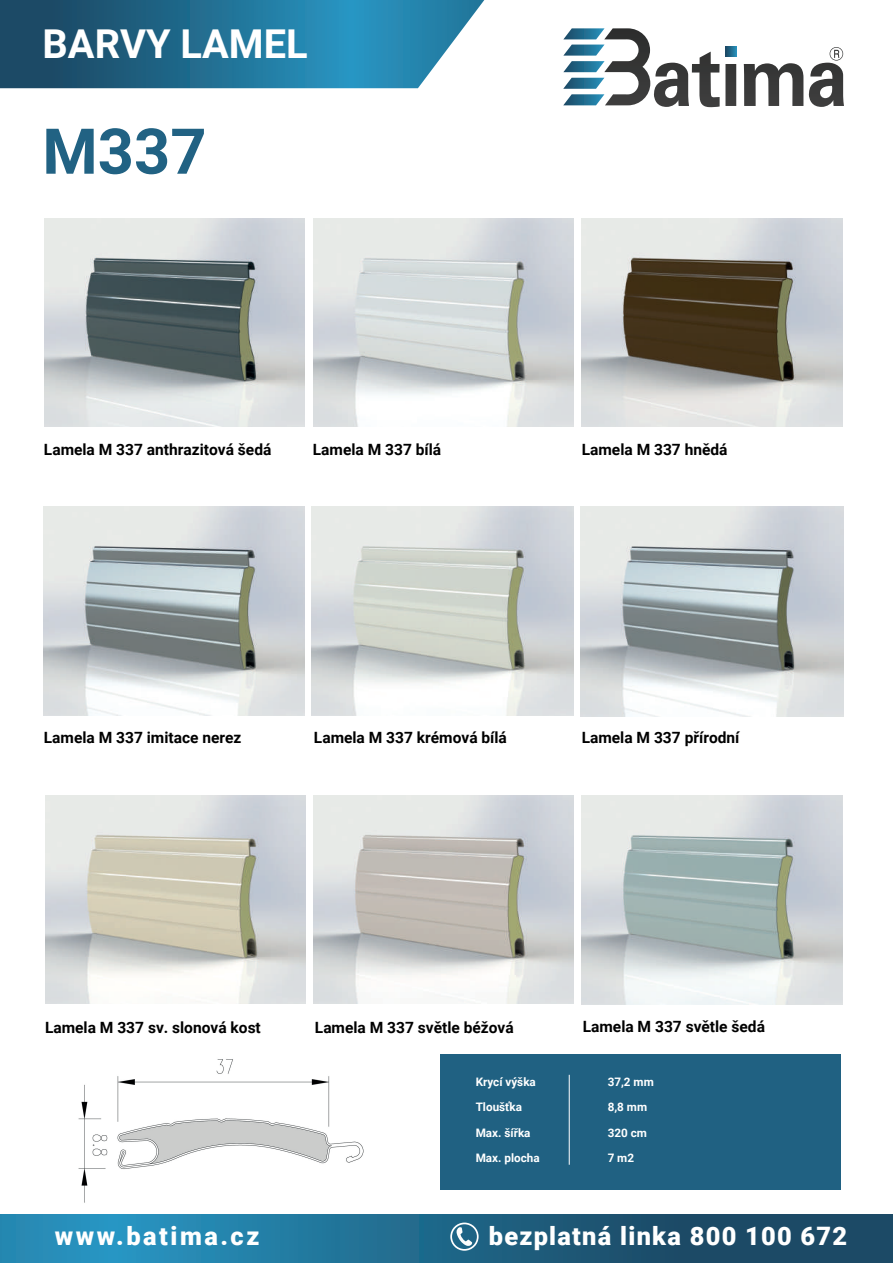
<style>
.page{position:relative;width:893px;height:1263px;background:#fff}
.page>*{position:absolute;margin:0;border:0;box-sizing:border-box;transform-origin:0 0}
.t1{font:700 63.15px "Roboto";color:#216283}
.t2{font:700 39.75px "Roboto";color:#fff}
.t3{font:900 25.35px "Roboto";letter-spacing:.05em;color:#fff}
.t4{font:900 25.35px "Roboto";letter-spacing:.1em;color:#fff}
.t5{font:700 15.6px "Roboto";color:#000}
.t6{font:700 11.7px/25.5px "Roboto";color:#fff}
</style>
<div class="page">
<img style="left:64px;top:1003px;width:300px;height:200px">
<svg style="left:563px;top:28px;width:281px;height:79px"></svg>
<svg style="left:0;top:0;width:484px;height:88px;background:#30799a"></svg>
<svg style="left:0;top:1214px;width:893px;height:49px;background:#20698c"></svg>
<svg style="left:456px;top:1227px;width:16px;height:19px"></svg>
<div style="left:450px;top:1222px;width:29px;height:29px;border:2px solid #fff;border-radius:50%"></div>
<img style="left:45px;top:219px;width:260px;height:207px">
<img style="left:313px;top:219px;width:260px;height:207px">
<img style="left:582px;top:218px;width:260px;height:209px">
<img style="left:43px;top:506px;width:262px;height:209px">
<img style="left:312px;top:506px;width:261px;height:209px">
<img style="left:581px;top:507px;width:262px;height:210px">
<img style="left:45px;top:795px;width:260px;height:208px">
<img style="left:314px;top:796px;width:259px;height:207px">
<img style="left:582px;top:796px;width:260px;height:208px">
<div style="left:441px;top:1054px;width:400px;height:135px;background:#206182"></div>
<hr style="left:569px;top:1075px;width:1px;height:90px;background:#fff">
<h2 class="t2" style="left:43px;top:16px;width:267px">BARVY LAMEL</h2>
<h1 class="t1" style="left:42px;top:107px;width:166px">M337</h1>
<p class="t5" style="left:44px;top:439px;width:229px">Lamela M 337 anthrazitová šedá</p>
<p class="t5" style="left:313px;top:439px;width:130px">Lamela M 337 bílá</p>
<p class="t5" style="left:582px;top:439px;width:147px">Lamela M 337 hnědá</p>
<p class="t5" style="left:44px;top:727px;width:199px">Lamela M 337 imitace nerez</p>
<p class="t5" style="left:314px;top:727px;width:195px">Lamela M 337 krémová bílá</p>
<p class="t5" style="left:582px;top:727px;width:159px">Lamela M 337 přírodní</p>
<p class="t5" style="left:45px;top:1016px;width:217px">Lamela M 337 sv. slonová kost</p>
<p class="t5" style="left:315px;top:1016px;width:200px">Lamela M 337 světle béžová</p>
<p class="t5" style="left:583px;top:1016px;width:184px">Lamela M 337 světle šedá</p>
<p class="t6" style="left:476px;top:1068px;width:66px">Krycí výška<br>Tloušťka<br>Max. šířka<br>Max. plocha</p>
<p class="t6" style="left:608px;top:1068px;width:48px">37,2 mm<br>8,8 mm<br>320 cm<br>7 m2</p>
<h3 class="t4" style="left:55px;top:1218px;width:206px">www.batima.cz</h3>
<h3 class="t3" style="left:489px;top:1218px;width:360px">bezplatná linka 800 100 672</h3>
</div>
